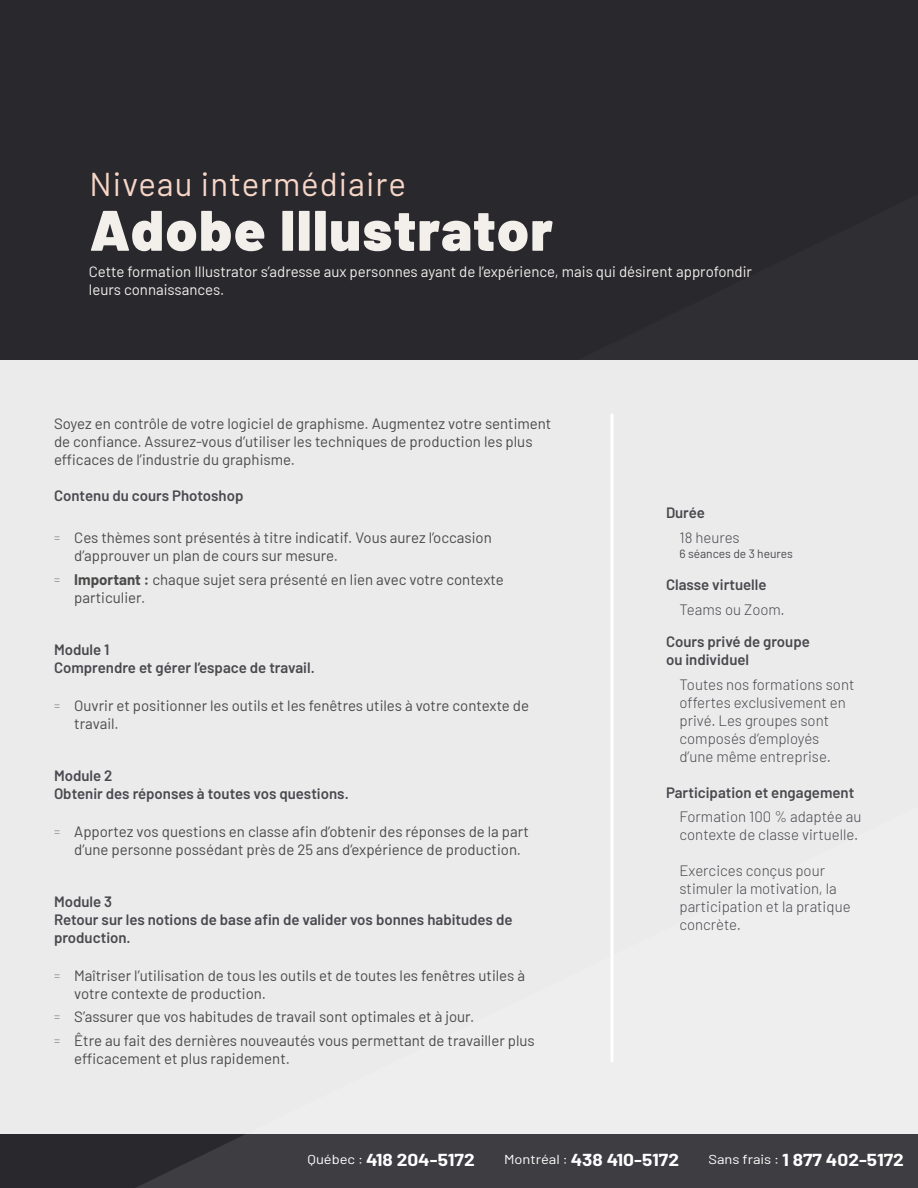
<style>
.page{position:relative;width:918px;height:1188px;background:#29282d}
.page>*{position:absolute;margin:0;border:0;box-sizing:border-box;transform-origin:0 0}
.t1{font:900 57px "Barlow";letter-spacing:.03em;color:#f3f0ec}
.t2{font:33px "Barlow";letter-spacing:.03em;color:#f6d6c7}
.t3{font:700 16.95px "Barlow";color:#fff;scale:1.13 1}
.t4{font:15px/18px "Barlow";color:#4a4a49}
.t5{font:600 15px/18px "Barlow";color:#49484d}
.t6{font:300 15px/18px "Barlow";color:#49484d}
.t7{font:15px/18px "Barlow";color:#f3f0ec}
.t8{font:12px "Barlow";letter-spacing:-.005em;color:#49484d}
.s1{font-weight:300;font-size:12px;color:#706f6f}
.s2{font-weight:700}
.s3{font-weight:400;font-size:13.05px}
</style>
<div class="page">
<svg style="left:576px;top:360px;width:342px;height:1px"></svg>
<div style="left:0;top:361px;width:918px;height:773px;background:#ebebec"></div>
<div style="left:135px;top:806px;width:783px;height:328px;background:#ebebec"></div>
<hr style="left:610px;top:414px;width:4px;height:648px;background:#fff">
<div style="left:136px;top:1134px;width:782px;height:54px;background:#3e3d42"></div>
<h2 class="t2" style="left:90px;top:160px;width:318px">Niveau intermédiaire</h2>
<h1 class="t1" style="left:90px;top:187px;width:465px">Adobe Illustrator</h1>
<p class="t7" style="left:89px;top:262px;width:665px">Cette formation Illustrator s’adresse aux personnes ayant de l’expérience, mais qui désirent approfondir leurs connaissances.</p>
<p class="t4" style="left:54px;top:413px;width:499px">Soyez en contrôle de votre logiciel de graphisme. Augmentez votre sentiment de confiance. Assurez-vous d’utiliser les techniques de production les plus efficaces de l’industrie du graphisme.</p>
<p class="t5" style="left:54px;top:485px;width:191px">Contenu du cours Photoshop</p>
<p class="t4" style="left:74px;top:528px;width:419px;text-indent:-20px"><span class="s1">=</span> Ces thèmes sont présentés à titre indicatif. Vous aurez l’occasion d’approuver un plan de cours sur mesure.</p>
<p class="t4" style="left:74px;top:569px;width:431px;text-indent:-20px"><span class="s1">=</span> <span class="s2">Important :</span> chaque sujet sera présenté en lien avec votre contexte particulier.</p>
<p class="t5" style="left:54px;top:639px;width:262px">Module 1<br>Comprendre et gérer l’espace de travail.</p>
<p class="t4" style="left:74px;top:695px;width:456px;text-indent:-20px"><span class="s1">=</span> Ouvrir et positionner les outils et les fenêtres utiles à votre contexte de travail.</p>
<p class="t5" style="left:54px;top:765px;width:296px">Module 2<br>Obtenir des réponses à toutes vos questions.</p>
<p class="t4" style="left:74px;top:821px;width:456px;text-indent:-20px"><span class="s1">=</span> Apportez vos questions en classe afin d’obtenir des réponses de la part d’une personne possédant près de 25 ans d’expérience de production.</p>
<p class="t5" style="left:54px;top:891px;width:460px">Module 3<br>Retour sur les notions de base afin de valider vos bonnes habitudes de production.</p>
<p class="t4" style="left:74px;top:965px;width:452px;text-indent:-20px"><span class="s1">=</span> Maîtriser l’utilisation de tous les outils et de toutes les fenêtres utiles à votre contexte de production.</p>
<p class="t4" style="left:54px;top:1004px;width:482px;line-height:23.4px"><span class="s1">=</span> S’assurer que vos habitudes de travail sont optimales et à jour.<br><span class="s1">=</span> Être au fait des dernières nouveautés vous permettant de travailler plus</p>
<p class="t4" style="left:74px;top:1048px;width:217px">efficacement et plus rapidement.</p>
<p class="t5" style="left:666px;top:503px;width:40px">Durée</p>
<p class="t6" style="left:680px;top:528px;width:62px">18 heures</p>
<p class="t8" style="left:680px;top:545px;width:115px">6 séances de 3 heures</p>
<p class="t5" style="left:666px;top:574px;width:102px">Classe virtuelle</p>
<p class="t6" style="left:680px;top:599px;width:107px">Teams ou Zoom.</p>
<p class="t5" style="left:666px;top:631px;width:145px">Cours privé de groupe ou individuel</p>
<p class="t6" style="left:680px;top:674px;width:176px">Toutes nos formations sont offertes exclusivement en privé. Les groupes sont composés d’employés d’une même entreprise.</p>
<p class="t5" style="left:666px;top:782px;width:190px">Participation et engagement</p>
<p class="t6" style="left:680px;top:807px;width:183px">Formation 100 % adaptée au contexte de classe virtuelle.</p>
<p class="t6" style="left:680px;top:861px;width:173px">Exercices conçus pour stimuler la motivation, la participation et la pratique concrète.</p>
<p class="t3" style="left:308px;top:1147px;width:149px"><span class="s3">Québec :</span> 418 204-5172</p>
<p class="t3" style="left:504px;top:1147px;width:156px"><span class="s3">Montréal :</span> 438 410-5172</p>
<p class="t3" style="left:708px;top:1147px;width:175px"><span class="s3">Sans frais :</span> 1 877 402-5172</p>
</div>
